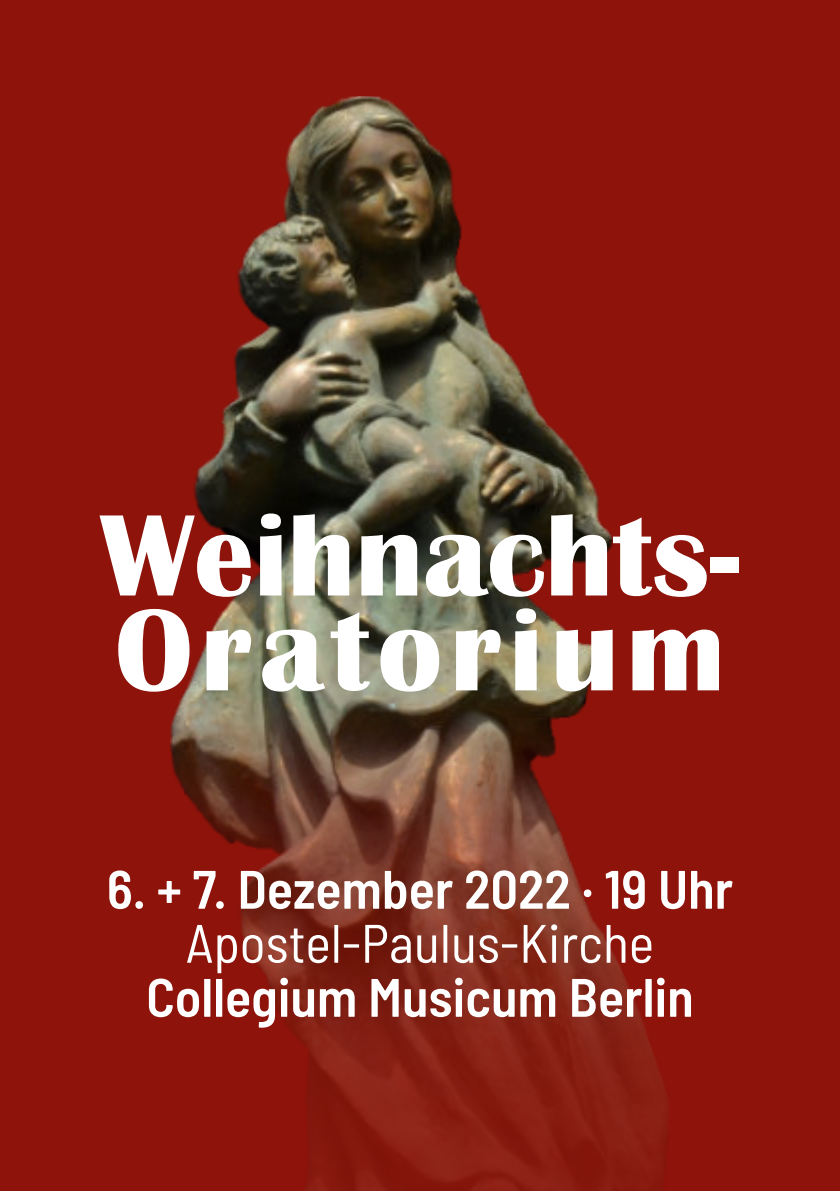
<style>
.page{position:relative;width:840px;height:1191px;background:#fff}
.page>*{position:absolute;margin:0;border:0;box-sizing:border-box;transform-origin:0 0}
.t1{font:700 120px/94.8px "Britannic";color:#fff}
.t2{font:600 semi-condensed 54px "Barlow";color:#fff}
.t3{font:semi-condensed 54px "Barlow";color:#fff}
</style>
<div class="page">
<div style="left:0;top:0;width:839px;height:1191px;background:#8e140b"></div>
<img style="left:185px;top:96px;width:429px;height:594px">
<img style="left:170px;top:690px;width:496px;height:501px">
<h1 class="t1" style="left:100px;top:517px;width:640px">Weihnachts-<br>Oratorium</h1>
<p class="t2" style="left:107px;top:854px;width:627px">6. + 7. Dezember 2022 · 19 Uhr</p>
<p class="t3" style="left:186px;top:908px;width:469px">Apostel-Paulus-Kirche</p>
<p class="t2" style="left:146px;top:962px;width:548px">Collegium Musicum Berlin</p>
</div>
